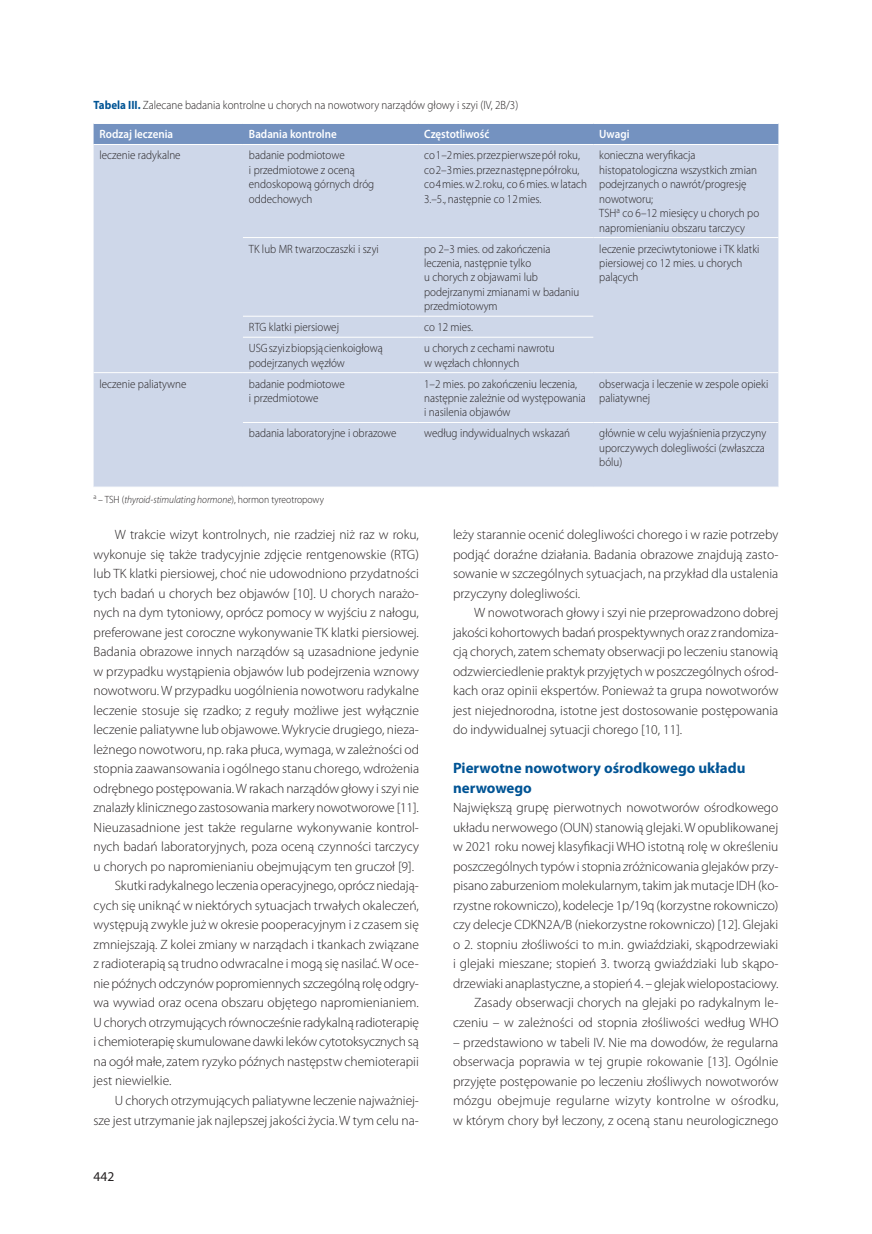
<style>
.page{position:relative;width:872px;height:1234px;background:#fff}
.page>*{position:absolute;margin:0;border:0;box-sizing:border-box;transform-origin:0 0}
.t1{font:700 15px/19.5px "Myriad Pro";color:#005495}
.t2{font:300 13.5px/19.5px "Myriad Pro";color:#231f20;text-align:justify}
.t3{font:13.5px "Myriad Pro";color:#231f20}
.t4{font:300 12px/14.4px "Myriad Pro";color:#231f20;scale:.92 1}
.t5{font:600 12px "Myriad Pro";color:#fff;scale:.92 1}
.t6{font:italic 300 10.5px "Myriad Pro";color:#231f20;scale:.92 1}
.s1{font-weight:700;color:#005495}
.s2{font-style:normal}
</style>
<div class="page">
<div style="left:94px;top:124px;width:684px;height:20px;background:#7492c0"></div>
<div style="left:94px;top:145px;width:684px;height:341px;background:#ced7e9"></div>
<hr style="left:243px;top:237px;width:175px;height:1px;background:#fff">
<hr style="left:418px;top:237px;width:175px;height:1px;background:#fff">
<hr style="left:243px;top:316px;width:175px;height:1px;background:#fff">
<hr style="left:418px;top:316px;width:175px;height:1px;background:#fff">
<hr style="left:243px;top:337px;width:175px;height:1px;background:#fff">
<hr style="left:418px;top:337px;width:175px;height:1px;background:#fff">
<hr style="left:243px;top:372px;width:175px;height:1px;background:#fff">
<hr style="left:418px;top:372px;width:175px;height:1px;background:#fff">
<hr style="left:243px;top:422px;width:175px;height:1px;background:#fff">
<hr style="left:418px;top:422px;width:175px;height:1px;background:#fff">
<hr style="left:593px;top:422px;width:185px;height:1px;background:#fff">
<hr style="left:94px;top:372px;width:149px;height:1px;background:#fff">
<hr style="left:593px;top:237px;width:185px;height:1px;background:#fff">
<hr style="left:593px;top:372px;width:185px;height:1px;background:#fff">
<p class="t4" style="left:94px;top:97px;width:463px"><span class="s1">Tabela III.</span> Zalecane badania kontrolne u chorych na nowotwory narządów głowy i szyi (IV, 2B/3)</p>
<p class="t5" style="left:100px;top:127px;width:82px">Rodzaj leczenia</p>
<p class="t5" style="left:249px;top:127px;width:97px">Badania kontrolne</p>
<p class="t5" style="left:424px;top:127px;width:72px">Częstotliwość</p>
<p class="t5" style="left:599px;top:127px;width:34px">Uwagi</p>
<p class="t4" style="left:100px;top:148px;width:90px">leczenie radykalne</p>
<p class="t4" style="left:249px;top:148px;width:138px">badanie podmiotowe<br>i przedmiotowe z oceną endoskopową górnych dróg oddechowych</p>
<p class="t4" style="left:424px;top:148px;width:178px">co 1–2 mies. przez pierwsze pół roku, co 2–3 mies. przez następne pół roku, co 4 mies. w 2. roku, co 6 mies. w latach 3.–5., następnie co 12 mies.</p>
<p class="t4" style="left:599px;top:148px;width:175px">konieczna weryfikacja histopatologiczna wszystkich zmian podejrzanych o nawrót/progresję nowotworu;<br>TSH<sup>a</sup> co 6–12 miesięcy u chorych po napromienianiu obszaru tarczycy</p>
<p class="t4" style="left:249px;top:241px;width:143px">TK lub MR twarzoczaszki i szyi</p>
<p class="t4" style="left:424px;top:241px;width:170px">po 2–3 mies. od zakończenia leczenia, następnie tylko<br>u chorych z objawami lub podejrzanymi zmianami w badaniu przedmiotowym</p>
<p class="t4" style="left:599px;top:241px;width:176px">leczenie przeciwtytoniowe i TK klatki piersiowej co 12 mies. u chorych palących</p>
<p class="t4" style="left:249px;top:320px;width:99px">RTG klatki piersiowej</p>
<p class="t4" style="left:424px;top:320px;width:55px">co 12 mies.</p>
<p class="t4" style="left:249px;top:341px;width:147px">USG szyi z biopsją cienkoigłową podejrzanych węzłów</p>
<p class="t4" style="left:424px;top:341px;width:143px">u chorych z cechami nawrotu w węzłach chłonnych</p>
<p class="t4" style="left:100px;top:376px;width:96px">leczenie paliatywne</p>
<p class="t4" style="left:249px;top:376px;width:106px">badanie podmiotowe i przedmiotowe</p>
<p class="t4" style="left:424px;top:376px;width:177px">1–2 mies. po zakończeniu leczenia, następnie zależnie od występowania i nasilenia objawów</p>
<p class="t4" style="left:599px;top:376px;width:185px">obserwacja i leczenie w zespole opieki paliatywnej</p>
<p class="t4" style="left:249px;top:426px;width:162px">badania laboratoryjne i obrazowe</p>
<p class="t4" style="left:424px;top:426px;width:160px">według indywidualnych wskazań</p>
<p class="t4" style="left:599px;top:426px;width:183px;text-align:justify">głównie w celu wyjaśnienia przyczyny uporczywych dolegliwości (zwłaszcza bólu)</p>
<p class="t6" style="left:94px;top:492px;width:252px"><sup>a</sup> <span class="s2">– TSH (</span>thyroid-stimulating hormone<span class="s2">), hormon tyreotropowy</span></p>
<p class="t2" style="left:115px;top:524px;width:306px">W trakcie wizyt kontrolnych, nie rzadziej niż raz w roku,</p>
<p class="t2" style="left:94px;top:544px;width:327px">wykonuje się także tradycyjnie zdjęcie rentgenowskie (RTG)</p>
<p class="t2" style="left:94px;top:563px;width:327px">lub TK klatki piersiowej, choć nie udowodniono przydatności</p>
<p class="t2" style="left:94px;top:583px;width:327px">tych badań u chorych bez objawów [10]. U chorych narażo-</p>
<p class="t2" style="left:94px;top:602px;width:327px">nych na dym tytoniowy, oprócz pomocy w wyjściu z nałogu,</p>
<p class="t2" style="left:94px;top:622px;width:327px">preferowane jest coroczne wykonywanie TK klatki piersiowej.</p>
<p class="t2" style="left:94px;top:641px;width:327px">Badania obrazowe innych narządów są uzasadnione jedynie</p>
<p class="t2" style="left:94px;top:661px;width:327px">w przypadku wystąpienia objawów lub podejrzenia wznowy</p>
<p class="t2" style="left:94px;top:680px;width:327px">nowotworu. W przypadku uogólnienia nowotworu radykalne</p>
<p class="t2" style="left:94px;top:700px;width:327px">leczenie stosuje się rzadko; z reguły możliwe jest wyłącznie</p>
<p class="t2" style="left:94px;top:719px;width:327px">leczenie paliatywne lub objawowe. Wykrycie drugiego, nieza-</p>
<p class="t2" style="left:94px;top:739px;width:327px">leżnego nowotworu, np. raka płuca, wymaga, w zależności od</p>
<p class="t2" style="left:94px;top:758px;width:327px">stopnia zaawansowania i ogólnego stanu chorego, wdrożenia</p>
<p class="t2" style="left:94px;top:778px;width:327px">odrębnego postępowania. W rakach narządów głowy i szyi nie</p>
<p class="t2" style="left:94px;top:797px;width:327px">znalazły klinicznego zastosowania markery nowotworowe [11].</p>
<p class="t2" style="left:94px;top:817px;width:327px">Nieuzasadnione jest także regularne wykonywanie kontrol-</p>
<p class="t2" style="left:94px;top:836px;width:327px">nych badań laboratoryjnych, poza oceną czynności tarczycy</p>
<p class="t2" style="left:94px;top:856px;width:322px">u chorych po napromienianiu obejmującym ten gruczoł [9].</p>
<p class="t2" style="left:115px;top:875px;width:306px">Skutki radykalnego leczenia operacyjnego, oprócz niedają-</p>
<p class="t2" style="left:94px;top:895px;width:327px">cych się uniknąć w niektórych sytuacjach trwałych okaleczeń,</p>
<p class="t2" style="left:94px;top:914px;width:327px">występują zwykle już w okresie pooperacyjnym i z czasem się</p>
<p class="t2" style="left:94px;top:934px;width:327px">zmniejszają. Z kolei zmiany w narządach i tkankach związane</p>
<p class="t2" style="left:94px;top:953px;width:327px">z radioterapią są trudno odwracalne i mogą się nasilać. W oce-</p>
<p class="t2" style="left:94px;top:973px;width:327px">nie późnych odczynów popromiennych szczególną rolę odgry-</p>
<p class="t2" style="left:94px;top:992px;width:327px">wa wywiad oraz ocena obszaru objętego napromienianiem.</p>
<p class="t2" style="left:94px;top:1012px;width:327px">U chorych otrzymujących równocześnie radykalną radioterapię</p>
<p class="t2" style="left:94px;top:1031px;width:327px">i chemioterapię skumulowane dawki leków cytotoksycznych są</p>
<p class="t2" style="left:94px;top:1051px;width:327px">na ogół małe, zatem ryzyko późnych następstw chemioterapii</p>
<p class="t2" style="left:94px;top:1070px;width:79px">jest niewielkie.</p>
<p class="t2" style="left:115px;top:1090px;width:306px">U chorych otrzymujących paliatywne leczenie najważniej-</p>
<p class="t2" style="left:94px;top:1109px;width:327px">sze jest utrzymanie jak najlepszej jakości życia. W tym celu na-</p>
<p class="t3" style="left:94px;top:1168px;width:22px">442</p>
<p class="t2" style="left:453px;top:524px;width:327px">leży starannie ocenić dolegliwości chorego i w razie potrzeby podjąć doraźne działania. Badania obrazowe znajdują zasto&shy;sowanie w szczególnych sytuacjach, na przykład dla ustalenia przyczyny dolegliwości.</p>
<p class="t2" style="left:453px;top:602px;width:327px;text-indent:21px">W nowotworach głowy i szyi nie przeprowadzono dobrej jakości kohortowych badań prospektywnych oraz z randomiza&shy;cją chorych, zatem schematy obserwacji po leczeniu stanowią odzwierciedlenie praktyk przyjętych w poszczególnych ośrod&shy;kach oraz opinii ekspertów. Ponieważ ta grupa nowotworów jest niejednorodna, istotne jest dostosowanie postępowania do indywidualnej sytuacji chorego [10, 11].</p>
<p class="t1" style="left:453px;top:757px;width:294px">Pierwotne nowotwory ośrodkowego układu nerwowego</p>
<p class="t2" style="left:453px;top:797px;width:327px;text-align:right">Największą grupę pierwotnych nowotworów ośrodkowego układu nerwowego (OUN) stanowią glejaki. W opublikowanej w 2021 roku nowej klasyfikacji WHO istotną rolę w określeniu poszczególnych typów i stopnia zróżnicowania glejaków przy&shy;pisano zaburzeniom molekularnym, takim jak mutacje IDH (ko&shy;rzystne rokowniczo), kodelecje 1p/19q (korzystne rokowniczo) czy delecje CDKN2A/B (niekorzystne rokowniczo) [12]. Glejaki o 2. stopniu złośliwości to m.in. gwiaździaki, skąpodrzewiaki i glejaki mieszane; stopień 3. tworzą gwiaździaki lub skąpo&shy;drzewiaki anaplastyczne, a stopień 4. – glejak wielopostaciowy.<br>Zasady obserwacji chorych na glejaki po radykalnym le&shy;czeniu – w zależności od stopnia złośliwości według WHO</p>
<p class="t2" style="left:453px;top:1031px;width:327px">– przedstawiono w tabeli IV. Nie ma dowodów, że regularna obserwacja poprawia w tej grupie rokowanie [13]. Ogólnie przyjęte postępowanie po leczeniu złośliwych nowotworów mózgu obejmuje regularne wizyty kontrolne w ośrodku, w którym chory był leczony, z oceną stanu neurologicznego</p>
</div>
